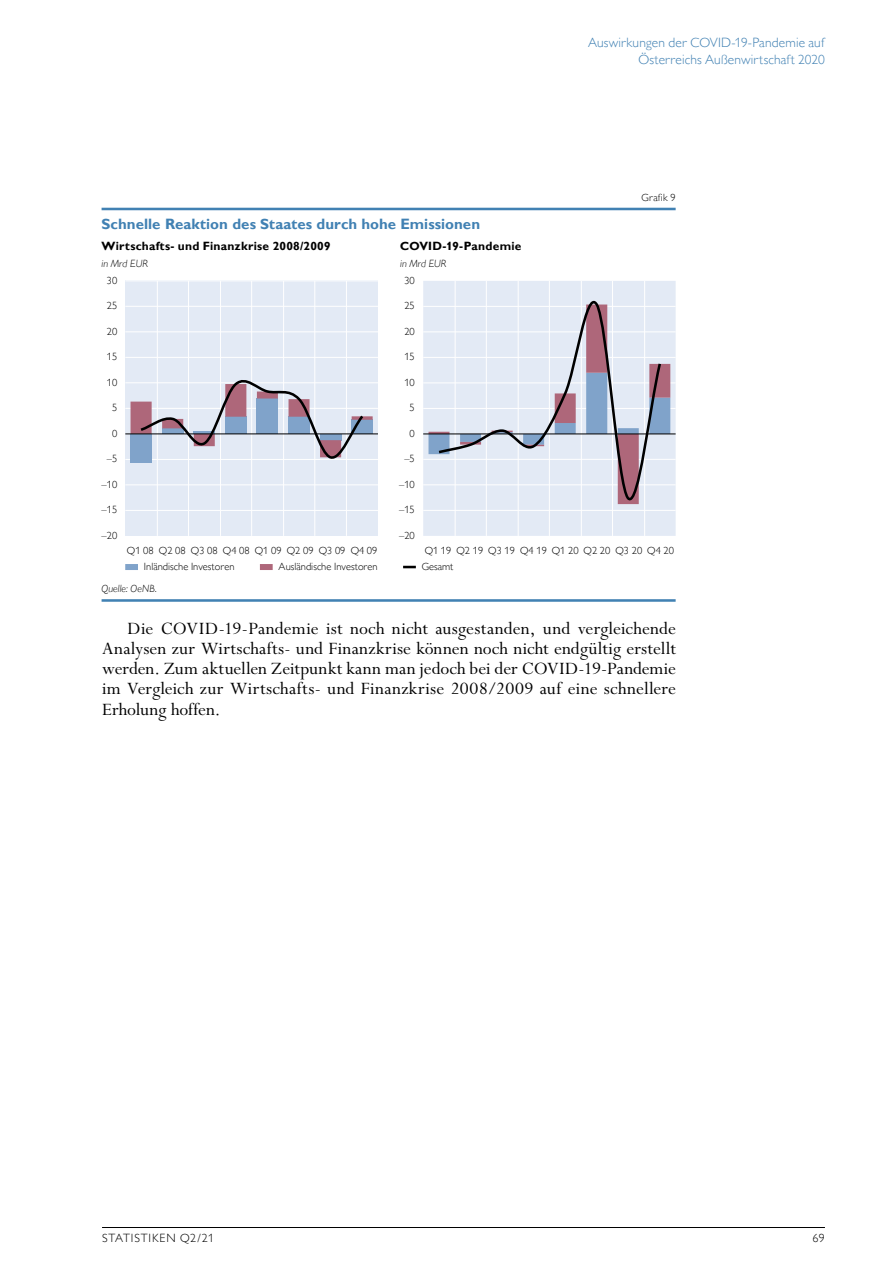
<style>
.page{position:relative;width:893px;height:1263px;background:#fff}
.page>*{position:absolute;margin:0;border:0;box-sizing:border-box;transform-origin:0 0}
.id343{font:19.5px/20.2px "Perpetua Std";letter-spacing:.005em;color:#000;text-align:justify}
.t1{font:700 15px "Gill Sans MT Pro";color:#4181b3}
.t2{font:300 13.5px/16.5px "Gill Sans MT Pro";letter-spacing:.01em;color:#4181b3;text-align:right}
.t3{font:700 12px "Gill Sans MT Pro";letter-spacing:.02em;color:#000}
.t4{font:300 12px "Gill Sans MT Pro";letter-spacing:.07em;color:#000}
.t5{font:300 10.5px "Gill Sans MT Pro";letter-spacing:.005em;color:#000}
.t6{font:italic 300 10.5px "Gill Sans MT Pro";letter-spacing:.005em;color:#000}
</style>
<div class="page">
<hr style="left:102px;top:1227px;width:723px;height:1px;background:#000">
<hr style="left:102px;top:208px;width:574px;height:2px;background:#4181b3">
<hr style="left:102px;top:599px;width:574px;height:3px;background:#4181b3">
<div style="left:125px;top:564px;width:13px;height:6px;background:#80a3ca"></div>
<div style="left:260px;top:564px;width:13px;height:6px;background:#ae677a"></div>
<svg style="left:403px;top:566px;width:13px;height:2px"></svg>
<div style="left:125px;top:281px;width:253px;height:255px;background:#e3eaf5"></div>
<hr style="left:125px;top:306px;width:253px;height:1px;background:#fff">
<hr style="left:125px;top:331px;width:253px;height:1px;background:#fff">
<hr style="left:125px;top:357px;width:253px;height:1px;background:#fff">
<hr style="left:125px;top:382px;width:253px;height:1px;background:#fff">
<hr style="left:125px;top:408px;width:253px;height:1px;background:#fff">
<hr style="left:125px;top:459px;width:253px;height:1px;background:#fff">
<hr style="left:125px;top:484px;width:253px;height:1px;background:#fff">
<hr style="left:125px;top:510px;width:253px;height:1px;background:#fff">
<hr style="left:346px;top:281px;width:1px;height:255px;background:#fff">
<hr style="left:314px;top:281px;width:1px;height:255px;background:#fff">
<hr style="left:251px;top:281px;width:1px;height:255px;background:#fff">
<hr style="left:188px;top:281px;width:1px;height:255px;background:#fff">
<hr style="left:283px;top:281px;width:1px;height:255px;background:#fff">
<hr style="left:220px;top:281px;width:1px;height:255px;background:#fff">
<hr style="left:157px;top:281px;width:1px;height:255px;background:#fff">
<hr style="left:125px;top:434px;width:253px;height:1px;background:#000">
<svg style="left:131px;top:380px;width:242px;height:83px"></svg>
<div style="left:423px;top:281px;width:253px;height:255px;background:#e3eaf5"></div>
<hr style="left:423px;top:306px;width:253px;height:1px;background:#fff">
<hr style="left:423px;top:331px;width:253px;height:1px;background:#fff">
<hr style="left:423px;top:357px;width:253px;height:1px;background:#fff">
<hr style="left:423px;top:382px;width:253px;height:1px;background:#fff">
<hr style="left:423px;top:408px;width:253px;height:1px;background:#fff">
<hr style="left:423px;top:459px;width:253px;height:1px;background:#fff">
<hr style="left:423px;top:484px;width:253px;height:1px;background:#fff">
<hr style="left:423px;top:510px;width:253px;height:1px;background:#fff">
<hr style="left:644px;top:281px;width:1px;height:255px;background:#fff">
<hr style="left:612px;top:281px;width:1px;height:255px;background:#fff">
<hr style="left:549px;top:281px;width:1px;height:255px;background:#fff">
<hr style="left:486px;top:281px;width:1px;height:255px;background:#fff">
<hr style="left:581px;top:281px;width:1px;height:255px;background:#fff">
<hr style="left:518px;top:281px;width:1px;height:255px;background:#fff">
<hr style="left:455px;top:281px;width:1px;height:255px;background:#fff">
<svg style="left:428px;top:331px;width:242px;height:124px"></svg>
<hr style="left:423px;top:434px;width:253px;height:1px;background:#000">
<svg style="left:436px;top:300px;width:227px;height:210px"></svg>
<p class="t2" style="left:588px;top:34px;width:238px">Auswirkungen der COVID-19-Pandemie auf<br>Österreichs Außenwirtschaft 2020</p>
<p class="t1" style="left:102px;top:215px;width:380px">Schnelle Reaktion des Staates durch hohe Emissionen</p>
<p class="t3" style="left:102px;top:238px;width:231px">Wirtschafts- und Finanzkrise 2008/2009</p>
<p class="t3" style="left:400px;top:238px;width:123px">COVID-19-Pandemie</p>
<p class="t5" style="left:107px;top:274px;width:12px">30</p>
<p class="t5" style="left:107px;top:299px;width:12px">25</p>
<p class="t5" style="left:107px;top:325px;width:12px">20</p>
<p class="t5" style="left:107px;top:350px;width:12px">15</p>
<p class="t5" style="left:107px;top:376px;width:12px">10</p>
<p class="t5" style="left:112px;top:401px;width:7px">5</p>
<p class="t5" style="left:112px;top:427px;width:7px">0</p>
<p class="t5" style="left:107px;top:452px;width:12px">–5</p>
<p class="t5" style="left:102px;top:478px;width:17px">–10</p>
<p class="t5" style="left:102px;top:503px;width:17px">–15</p>
<p class="t5" style="left:102px;top:529px;width:17px">–20</p>
<p class="t6" style="left:102px;top:257px;width:48px">in Mrd EUR</p>
<p class="t6" style="left:400px;top:257px;width:48px">in Mrd EUR</p>
<p class="t5" style="left:404px;top:274px;width:12px">30</p>
<p class="t5" style="left:404px;top:299px;width:12px">25</p>
<p class="t5" style="left:404px;top:325px;width:12px">20</p>
<p class="t5" style="left:404px;top:350px;width:12px">15</p>
<p class="t5" style="left:404px;top:376px;width:12px">10</p>
<p class="t5" style="left:410px;top:401px;width:7px">5</p>
<p class="t5" style="left:410px;top:427px;width:7px">0</p>
<p class="t5" style="left:404px;top:452px;width:12px">–5</p>
<p class="t5" style="left:399px;top:478px;width:17px">–10</p>
<p class="t5" style="left:399px;top:503px;width:17px">–15</p>
<p class="t5" style="left:399px;top:529px;width:17px">–20</p>
<p class="t5" style="left:641px;top:191px;width:36px">Grafik 9</p>
<p class="t5" style="left:127px;top:544px;width:252px">Q1 08 Q2 08 Q3 08 Q4 08 Q1 09 Q2 09 Q3 09 Q4 09</p>
<p class="t5" style="left:425px;top:544px;width:251px">Q1 19 Q2 19 Q3 19 Q4 19 Q1 20 Q2 20 Q3 20 Q4 20</p>
<p class="t5" style="left:144px;top:560px;width:92px">Inländische Investoren</p>
<p class="t5" style="left:279px;top:560px;width:101px">Ausländische Investoren</p>
<p class="t5" style="left:422px;top:560px;width:33px">Gesamt</p>
<p class="t6" style="left:102px;top:583px;width:57px">Quelle: OeNB.</p>
<p class="id343" style="left:102px;top:619px;width:576px;text-indent:26px">Die COVID-19-Pandemie ist noch nicht ausgestanden, und vergleichende Analysen zur Wirtschafts- und Finanzkrise können noch nicht endgültig erstellt werden. Zum aktuellen Zeitpunkt kann man jedoch bei der COVID-19-Pandemie im Vergleich zur Wirtschafts- und Finanzkrise 2008/2009 auf eine schnellere Erholung hoffen.</p>
<p class="t4" style="left:102px;top:1231px;width:114px">STATISTIKEN Q2/21</p>
<p class="t4" style="left:812px;top:1231px;width:14px">69</p>
</div>
